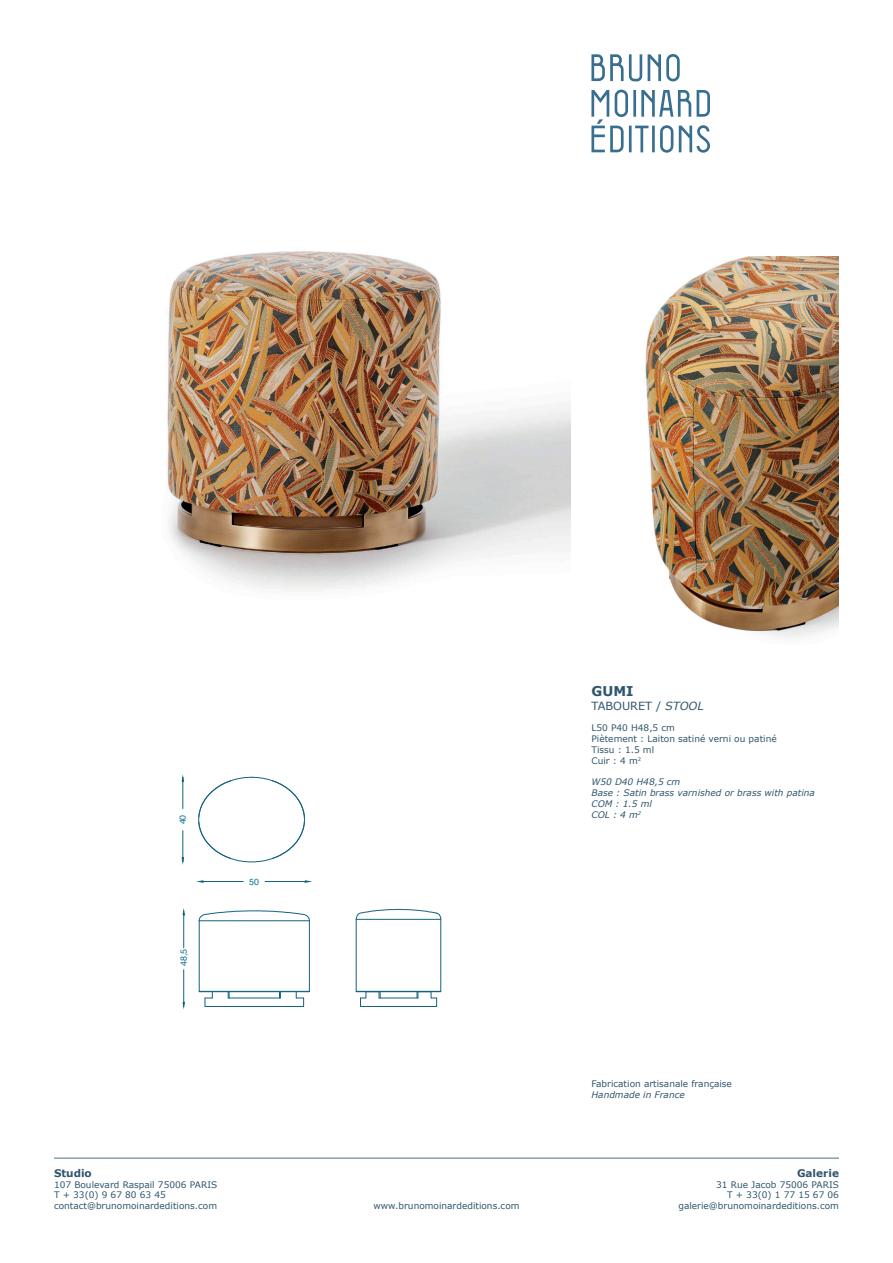
<style>
.page{position:relative;width:893px;height:1263px;background:#fff}
.page>*{position:absolute;margin:0;border:0;box-sizing:border-box;transform-origin:0 0}
.t1{font:700 13.5px "Verdana";color:#30556d}
.t2{font:11.25px "Verdana";color:#30556d}
.t3{font:700 10.5px "Verdana";color:#30556d}
.t4{font:9px/10.8px "Verdana";color:#30556d}
.t5{font:italic 9px/10.8px "Verdana";color:#30556d}
.t6{font:8.85px "Helvetica";color:#0d7492}
.s1{font-style:italic}
</style>
<div class="page">
<hr style="left:54px;top:1158px;width:785px;height:1px;background:#4c7287">
<svg style="left:591px;top:54px;width:51px;height:27px"></svg>
<svg style="left:648px;top:54px;width:32px;height:28px"></svg>
<svg style="left:591px;top:89px;width:119px;height:64px"></svg>
<img style="left:167px;top:251px;width:403px;height:340px">
<img style="left:645px;top:256px;width:194px;height:382px">
<hr style="left:356px;top:919px;width:1px;height:72px;background:#14627f">
<hr style="left:440px;top:919px;width:1px;height:72px;background:#14627f">
<svg style="left:355px;top:909px;width:86px;height:11px"></svg>
<hr style="left:199px;top:921px;width:1px;height:70px;background:#14627f">
<hr style="left:309px;top:921px;width:1px;height:70px;background:#14627f">
<svg style="left:198px;top:910px;width:112px;height:11px"></svg>
<svg style="left:228px;top:992px;width:2px;height:6px"></svg>
<svg style="left:279px;top:992px;width:2px;height:6px"></svg>
<hr style="left:199px;top:920px;width:110px;height:1px;background:#14627f">
<hr style="left:199px;top:991px;width:110px;height:1px;background:#14627f">
<hr style="left:205px;top:1006px;width:99px;height:1px;background:#14627f">
<svg style="left:198px;top:776px;width:107px;height:87px"></svg>
<hr style="left:228px;top:998px;width:52px;height:1px;background:#14627f">
<svg style="left:199px;top:992px;width:14px;height:14px"></svg>
<svg style="left:296px;top:991px;width:14px;height:15px"></svg>
<div style="left:360px;top:998px;width:77px;height:9px;border:1px solid #14627f"></div>
<svg style="left:355px;top:990px;width:86px;height:9px"></svg>
<hr style="left:379px;top:998px;width:39px;height:1px;background:#14627f">
<svg style="left:182px;top:830px;width:2px;height:33px"></svg>
<svg style="left:182px;top:776px;width:2px;height:33px"></svg>
<hr style="left:183px;top:970px;width:1px;height:32px;background:#14627f">
<hr style="left:183px;top:915px;width:1px;height:33px;background:#14627f">
<hr style="left:203px;top:881px;width:40px;height:1px;background:#14627f">
<hr style="left:265px;top:881px;width:40px;height:1px;background:#14627f">
<p class="t6" style="left:176px;top:824px;width:11px;rotate:-90deg">40</p>
<p class="t6" style="left:177px;top:966px;width:19px;rotate:-90deg">48,5</p>
<p class="t6" style="left:249px;top:875px;width:11px">50</p>
<p class="t3" style="left:54px;top:1166px;width:39px">Studio</p>
<p class="t4" style="left:54px;top:1179px;width:165px">107 Boulevard Raspail 75006 PARIS<br>T + 33(0) 9 67 80 63 45 contact@brunomoinardeditions.com</p>
<h1 class="t1" style="left:591px;top:682px;width:44px">GUMI</h1>
<p class="t2" style="left:591px;top:698px;width:114px">TABOURET / <span class="s1">STOOL</span></p>
<p class="t4" style="left:591px;top:723px;width:187px">L50 P40 H48,5 cm<br>Piètement : Laiton satiné verni ou patiné<br>Tissu : 1.5 ml<br>Cuir : 4 m<sup>2</sup></p>
<p class="t5" style="left:591px;top:777px;width:225px">W50 D40 H48,5 cm<br>Base : Satin brass varnished or brass with patina<br>COM : 1.5 ml<br>COL : 4 m<sup>2</sup></p>
<p class="t4" style="left:591px;top:1078px;width:142px">Fabrication artisanale française</p>
<p class="t5" style="left:591px;top:1089px;width:95px">Handmade in France</p>
<p class="t3" style="left:797px;top:1166px;width:43px">Galerie</p>
<p class="t4" style="left:716px;top:1179px;width:124px;text-align:right">31 Rue Jacob 75006 PARIS<br>T + 33(0) 1 77 15 67 06</p>
<p class="t4" style="left:373px;top:1201px;width:148px">www.brunomoinardeditions.com</p>
<p class="t4" style="left:678px;top:1201px;width:162px">galerie@brunomoinardeditions.com</p>
</div>
